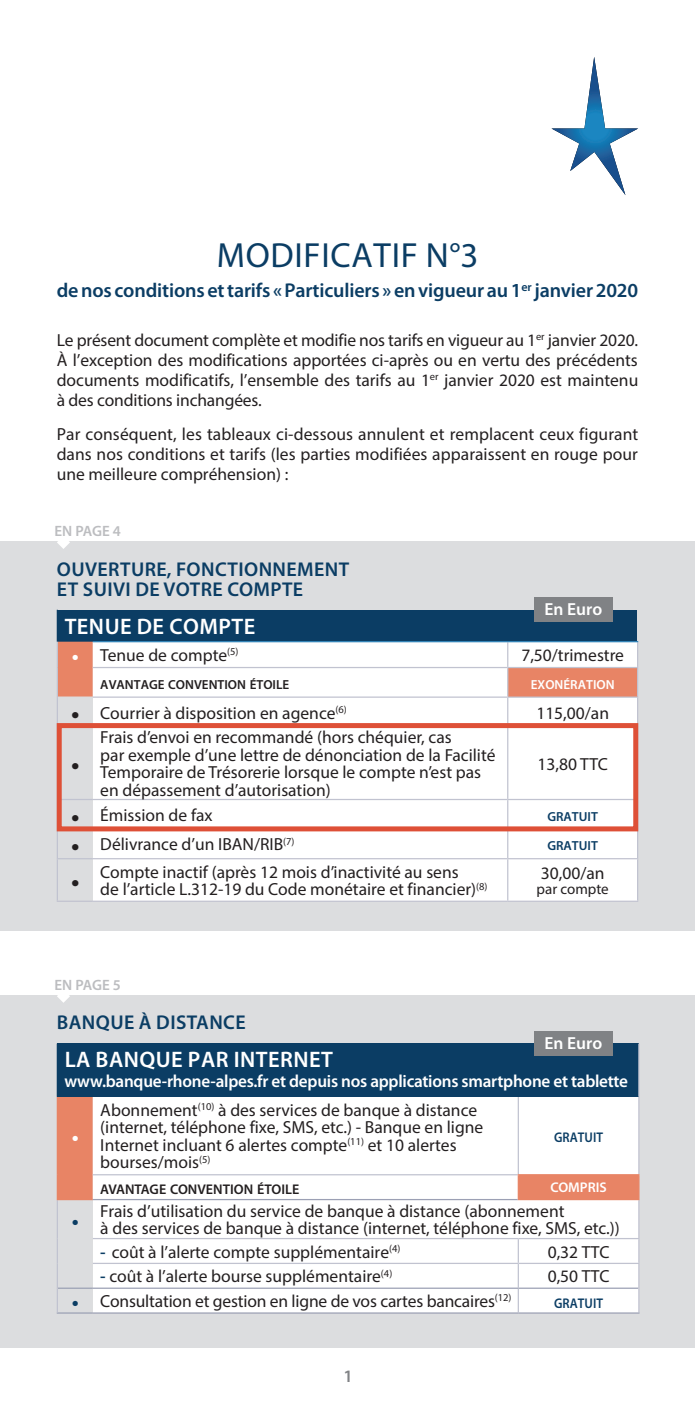
<style>
.page{position:relative;width:695px;height:1404px;background:#fff}
.page>*{position:absolute;margin:0;border:0;box-sizing:border-box;transform-origin:0 0}
.t1{font:35px "Myriad Pro";letter-spacing:.02em;color:#0b3d64}
.t2{font:30px "Myriad Pro";color:#231f20}
.t3{font:25px "Myriad Pro";color:#fff}
.t4{font:25px "Myriad Pro";color:#0b3d64}
.t5{font:600 22.5px "Myriad Pro";letter-spacing:.02em;color:#fff}
.t6{font:600 20px "Myriad Pro";letter-spacing:-.01em;color:#0b3d64}
.t7{font:600 20px/20px "Myriad Pro";letter-spacing:.02em;color:#0b3d64}
.t8{font:17.5px/17.5px "Myriad Pro";color:#231f20}
.t9{font:600 17.5px "Myriad Pro";letter-spacing:-.015em;color:#fff}
.t10{font:600 17.5px "Myriad Pro";color:#808285}
.t11{font:600 15px "Myriad Pro";letter-spacing:-.01em;color:#bcbdc0}
.t12{font:15px "Myriad Pro";color:#231f20}
.t13{font:600 14px "Myriad Pro";color:#231f20}
.t14{font:600 14px "Myriad Pro";color:#0b3d64;scale:.9 1}
.t15{font:600 14px "Myriad Pro";color:#fff}
.t16{font:600 13px "Myriad Pro";color:#231f20}
.t17{font:600 13px "Myriad Pro";color:#0b3d64}
.t18{font:600 13px "Myriad Pro";color:#fff}
.s1{font-size:25px;color:#fff}
.s2{font-size:30px}
.s3{font-weight:600;color:#0b3d64}
.s4{font-size:25px;color:#0b3d64}
</style>
<div class="page">
<div style="left:0;top:541px;width:694px;height:389px;background:#dcdddf"></div>
<svg style="left:57px;top:541px;width:13px;height:8px"></svg>
<div style="left:0;top:994px;width:694px;height:352px;background:#dcdddf"></div>
<svg style="left:57px;top:994px;width:13px;height:8px"></svg>
<div style="left:57px;top:609px;width:580px;height:32px;background:#0b3d64"></div>
<svg style="left:57px;top:641px;width:581px;height:260px;background:#f9f6f5"></svg>
<hr style="left:57px;top:900px;width:36px;height:1px;background:#c1c3d0">
<hr style="left:93px;top:900px;width:414px;height:1px;background:#c1c3d0">
<hr style="left:57px;top:798px;width:36px;height:2px;background:#c1c3d0">
<hr style="left:57px;top:858px;width:36px;height:1px;background:#c1c3d0">
<div style="left:58px;top:1096px;width:35px;height:78px;background:#e88465"></div>
<div style="left:93px;top:1096px;width:545px;height:216px;background:#fff"></div>
<hr style="left:517px;top:1096px;width:2px;height:77px;background:#c1c3d0">
<hr style="left:638px;top:1199px;width:1px;height:38px;background:#c1c3d0">
<hr style="left:93px;top:1237px;width:425px;height:1px;background:#c1c3d0">
<hr style="left:518px;top:1237px;width:121px;height:1px;background:#c1c3d0">
<hr style="left:517px;top:1238px;width:2px;height:24px;background:#c1c3d0">
<hr style="left:93px;top:1262px;width:425px;height:1px;background:#c1c3d0">
<hr style="left:518px;top:1262px;width:121px;height:1px;background:#c1c3d0">
<hr style="left:517px;top:1263px;width:2px;height:24px;background:#c1c3d0">
<hr style="left:517px;top:1288px;width:2px;height:24px;background:#c1c3d0">
<svg style="left:638px;top:1238px;width:1px;height:74px"></svg>
<hr style="left:93px;top:1287px;width:425px;height:1px;background:#9ba0b4">
<hr style="left:57px;top:1312px;width:36px;height:1px;background:#9ba0b4">
<hr style="left:93px;top:1312px;width:425px;height:1px;background:#9ba0b4">
<hr style="left:518px;top:1312px;width:121px;height:1px;background:#9ba0b4">
<hr style="left:638px;top:1096px;width:1px;height:77px;background:#c1c3d0">
<hr style="left:518px;top:1287px;width:120px;height:1px;background:#9ba0b4">
<hr style="left:93px;top:1173px;width:424px;height:2px;background:#c1c3d0">
<hr style="left:517px;top:1173px;width:122px;height:2px;background:#e88465">
<hr style="left:517px;top:1175px;width:2px;height:23px;background:#e88465">
<svg style="left:638px;top:1175px;width:1px;height:23px"></svg>
<hr style="left:517px;top:1198px;width:122px;height:1px;background:#e88465">
<svg style="left:57px;top:1174px;width:36px;height:138px"></svg>
<hr style="left:57px;top:1096px;width:1px;height:78px;background:#e88465">
<hr style="left:57px;top:1198px;width:36px;height:1px;background:#e88465">
<hr style="left:93px;top:1198px;width:424px;height:1px;background:#9ba0b4">
<div style="left:57px;top:723px;width:581px;height:108px;border:5px solid #de5037"></div>
<div style="left:534px;top:596px;width:78px;height:25px;background:#808285"></div>
<svg style="left:551px;top:57px;width:87px;height:138px"></svg>
<div style="left:57px;top:1043px;width:581px;height:53px;background:#0b3d64"></div>
<hr style="left:638px;top:1043px;width:1px;height:53px;background:#c1c3d0">
<div style="left:534px;top:1030px;width:78px;height:25px;background:#808285"></div>
<h1 class="t1" style="left:217px;top:234px;width:263px">MODIFICATIF N°3</h1>
<p class="t6" style="left:57px;top:279px;width:583px">de nos conditions et tarifs «Particuliers » en vigueur au 1<sup>er</sup> janvier 2020</p>
<p class="t8" style="left:57px;top:329px;width:583px;line-height:20px;text-align:justify">Le présent document complète et modifie nos tarifs en vigueur au 1<sup>er</sup> janvier 2020.<br>À l’exception des modifications apportées ci-après ou en vertu des précédents documents modificatifs, l’ensemble des tarifs au 1<sup>er</sup> janvier 2020 est maintenu à des conditions inchangées.</p>
<p class="t8" style="left:57px;top:424px;width:583px;line-height:20px;text-align:justify">Par conséquent, les tableaux ci-dessous annulent et remplacent ceux figurant dans nos conditions et tarifs (les parties modifiées apparaissent en rouge pour une meilleure compréhension) :</p>
<p class="t11" style="left:54px;top:522px;width:68px">EN PAGE 4</p>
<p class="t7" style="left:57px;top:559px;width:294px">OUVERTURE, FONCTIONNEMENT<br>ET SUIVI DE VOTRE COMPTE</p>
<p class="t5" style="left:65px;top:613px;width:192px">TENUE DE COMPTE</p>
<p class="t8" style="left:72px;top:646px;width:168px"><span class="s1">•</span> Tenue de compte<sup>(5)</sup></p>
<p class="t8" style="left:521px;top:646px;width:104px">7,50/trimestre</p>
<p class="t16" style="left:100px;top:677px;width:190px">AVANTAGE CONVENTION ÉTOILE</p>
<p class="t18" style="left:530px;top:677px;width:85px">EXONÉRATION</p>
<p class="t8" style="left:71px;top:703px;width:277px"><span class="s2">•</span> Courrier à disposition en agence<sup>(6)</sup></p>
<p class="t8" style="left:536px;top:703px;width:74px">115,00/an</p>
<p class="t9" style="left:544px;top:599px;width:59px">En Euro</p>
<h2 class="t2" style="left:71px;top:745px;width:10px">•</h2>
<p class="t8" style="left:100px;top:728px;width:396px">Frais d’envoi en recommandé (hors chéquier, cas<br>par exemple d’une lettre de dénonciation de la Facilité Temporaire de Trésorerie lorsque le compte n’est pas en dépassement d’autorisation)</p>
<p class="t8" style="left:537px;top:754px;width:72px">13,80 TTC</p>
<p class="t8" style="left:71px;top:805px;width:143px"><span class="s2">•</span> Émission de fax</p>
<p class="t17" style="left:547px;top:809px;width:52px">GRATUIT</p>
<p class="t8" style="left:71px;top:835px;width:225px"><span class="s2">•</span> Délivrance d’un IBAN/RIB<sup>(7)</sup></p>
<p class="t17" style="left:547px;top:838px;width:52px">GRATUIT</p>
<p class="t8" style="left:100px;top:862px;width:388px;text-indent:-29px"><span class="s2">•</span> Compte inactif (après 12 mois d’inactivité au sens<br>de l’article L.312-19 du Code monétaire et financier)<sup>(8)</sup></p>
<p class="t8" style="left:540px;top:864px;width:65px">30,00/an</p>
<p class="t12" style="left:536px;top:879px;width:74px">par compte</p>
<p class="t11" style="left:54px;top:976px;width:68px">EN PAGE 5</p>
<p class="t7" style="left:57px;top:1012px;width:190px">BANQUE À DISTANCE</p>
<p class="t9" style="left:544px;top:1033px;width:59px">En Euro</p>
<p class="t5" style="left:65px;top:1046px;width:270px">LA BANQUE PAR INTERNET</p>
<p class="t9" style="left:64px;top:1071px;width:565px">www.banque-rhone-alpes.fr et depuis nos applications smartphone et tablette</p>
<h3 class="t3" style="left:72px;top:1121px;width:9px">•</h3>
<p class="t8" style="left:100px;top:1100px;width:384px">Abonnement<sup>(10)</sup> à des services de banque à distance (internet, téléphone fixe, SMS, etc.) - Banque en ligne Internet incluant 6 alertes compte<sup>(11)</sup> et 10 alertes bourses/mois<sup>(5)</sup></p>
<p class="t14" style="left:554px;top:1129px;width:56px">GRATUIT</p>
<p class="t13" style="left:100px;top:1181px;width:200px">AVANTAGE CONVENTION ÉTOILE</p>
<p class="t15" style="left:550px;top:1179px;width:58px">COMPRIS</p>
<p class="t8" style="left:100px;top:1201px;width:521px">Frais d’utilisation du service de banque à distance (abonnement<br>à des services de banque à distance (internet, téléphone fixe, SMS, etc.))</p>
<p class="t8" style="left:100px;top:1242px;width:301px"><span class="s3">-</span> coût à l’alerte compte supplémentaire<sup>(4)</sup></p>
<p class="t8" style="left:547px;top:1242px;width:63px">0,32 TTC</p>
<p class="t8" style="left:100px;top:1267px;width:293px"><span class="s3">-</span> coût à l’alerte bourse supplémentaire<sup>(4)</sup></p>
<p class="t8" style="left:547px;top:1267px;width:63px">0,50 TTC</p>
<p class="t8" style="left:72px;top:1292px;width:441px"><span class="s4">•</span> Consultation et gestion en ligne de vos cartes bancaires<sup>(12)</sup></p>
<p class="t14" style="left:554px;top:1294px;width:56px">GRATUIT</p>
<h3 class="t4" style="left:72px;top:1204px;width:9px">•</h3>
<p class="t10" style="left:343px;top:1365px;width:11px">1</p>
</div>
